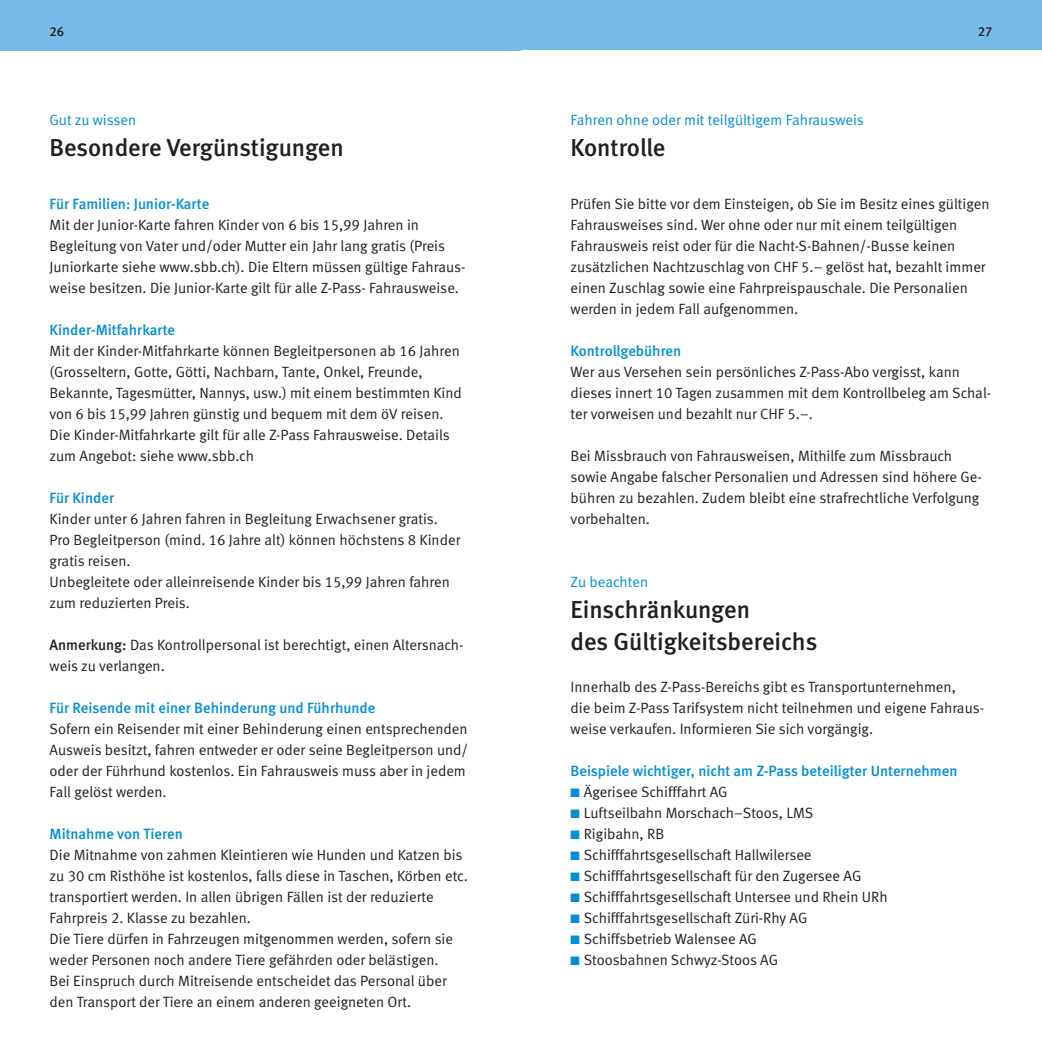
<style>
.page{position:relative;width:1042px;height:1042px;background:#fff}
.page>*{position:absolute;margin:0;border:0;box-sizing:border-box;transform-origin:0 0}
.t1{font:24.5px/31.5px "Meta Medium LF";color:#231f20}
.t2{font:14.88px/21px "Meta Normal LF";color:#231f20}
.t3{font:14.88px "Meta Medium LF";color:#008fd5}
.t4{font:14.88px "Meta Normal LF";color:#008fd5}
.t5{font:13.12px "Meta Medium LF";color:#231f20}
.s1{font-family:"Meta Medium LF"}
.s2{color:#008fd5}
</style>
<div class="page">
<div style="left:0;top:0;width:521px;height:50px;background:#76bae7"></div>
<div style="left:517px;top:0;width:525px;height:50px;background:#76bae7"></div>
<p class="t5" style="left:50px;top:24px;width:16px">26</p>
<p class="t5" style="left:977px;top:24px;width:16px">27</p>
<p class="t4" style="left:50px;top:111px;width:88px">Gut zu wissen</p>
<h1 class="t1" style="left:50px;top:132px;width:296px">Besondere Vergünstigungen</h1>
<p class="t3" style="left:50px;top:195px;width:161px">Für Familien: Junior-Karte</p>
<p class="t2" style="left:50px;top:214px;width:417px">Mit der Junior-Karte fahren Kinder von 6 bis 15,99 Jahren in Begleitung von Vater und/oder Mutter ein Jahr lang gratis (Preis Juniorkarte siehe www.sbb.ch). Die Eltern müssen gültige Fahraus&shy;weise besitzen. Die Junior-Karte gilt für alle Z-Pass- Fahrausweise.</p>
<p class="t3" style="left:50px;top:321px;width:127px">Kinder-Mitfahrkarte</p>
<p class="t2" style="left:50px;top:340px;width:414px">Mit der Kinder-Mitfahrkarte können Begleitpersonen ab 16 Jahren (Grosseltern, Gotte, Götti, Nachbarn, Tante, Onkel, Freunde, Bekannte, Tagesmütter, Nannys, usw.) mit einem bestimmten Kind von 6 bis 15,99 Jahren günstig und bequem mit dem öV reisen.<br>Die Kinder-Mitfahrkarte gilt für alle Z-Pass Fahrausweise. Details zum Angebot: siehe www.sbb.ch</p>
<p class="t3" style="left:50px;top:489px;width:66px">Für Kinder</p>
<p class="t2" style="left:50px;top:508px;width:412px">Kinder unter 6 Jahren fahren in Begleitung Erwachsener gratis.<br>Pro Begleitperson (mind. 16 Jahre alt) können höchstens 8 Kinder gratis reisen.<br>Unbegleitete oder alleinreisende Kinder bis 15,99 Jahren fahren zum reduzierten Preis.</p>
<p class="t2" style="left:50px;top:634px;width:415px"><span class="s1">Anmerkung:</span> Das Kontrollpersonal ist berechtigt, einen Altersnach&shy;weis zu verlangen.</p>
<p class="t3" style="left:50px;top:699px;width:327px">Für Reisende mit einer Behinderung und Führhunde</p>
<p class="t2" style="left:50px;top:718px;width:420px">Sofern ein Reisender mit einer Behinderung einen entsprechenden Ausweis besitzt, fahren entweder er oder seine Begleitperson und/ oder der Führhund kostenlos. Ein Fahrausweis muss aber in jedem Fall gelöst werden.</p>
<p class="t3" style="left:50px;top:825px;width:135px">Mitnahme von Tieren</p>
<p class="t2" style="left:50px;top:844px;width:420px">Die Mitnahme von zahmen Kleintieren wie Hunden und Katzen bis zu 30 cm Risthöhe ist kostenlos, falls diese in Taschen, Körben etc. transportiert werden. In allen übrigen Fällen ist der reduzierte Fahrpreis 2. Klasse zu bezahlen.<br>Die Tiere dürfen in Fahrzeugen mitgenommen werden, sofern sie weder Personen noch andere Tiere gefährden oder belästigen.<br>Bei Einspruch durch Mitreisende entscheidet das Personal über den Transport der Tiere an einem anderen geeigneten Ort.</p>
<p class="t4" style="left:570px;top:111px;width:295px">Fahren ohne oder mit teilgültigem Fahrausweis</p>
<h1 class="t1" style="left:570px;top:132px;width:96px">Kontrolle</h1>
<p class="t2" style="left:570px;top:193px;width:420px">Prüfen Sie bitte vor dem Einsteigen, ob Sie im Besitz eines gültigen Fahrausweises sind. Wer ohne oder nur mit einem teilgültigen Fahrausweis reist oder für die Nacht-S-Bahnen/-Busse keinen zusätzlichen Nachtzuschlag von CHF 5.– gelöst hat, bezahlt immer einen Zuschlag sowie eine Fahrpreispauschale. Die Personalien werden in jedem Fall aufgenommen.</p>
<p class="t3" style="left:570px;top:342px;width:112px">Kontrollgebühren</p>
<p class="t2" style="left:570px;top:361px;width:422px">Wer aus Versehen sein persönliches Z-Pass-Abo vergisst, kann dieses innert 10 Tagen zusammen mit dem Kontrollbeleg am Schal&shy;ter vorweisen und bezahlt nur CHF 5.–.</p>
<p class="t2" style="left:570px;top:445px;width:413px">Bei Missbrauch von Fahrausweisen, Mithilfe zum Missbrauch sowie Angabe falscher Personalien und Adressen sind höhere Ge&shy;bühren zu bezahlen. Zudem bleibt eine strafrechtliche Verfolgung vorbehalten.</p>
<p class="t4" style="left:570px;top:573px;width:79px">Zu beachten</p>
<h1 class="t1" style="left:570px;top:594px;width:248px">Einschränkungen<br>des Gültigkeitsbereichs</h1>
<p class="t2" style="left:570px;top:676px;width:415px">Innerhalb des Z-Pass-Bereichs gibt es Transportunternehmen,<br>die beim Z-Pass Tarifsystem nicht teilnehmen und eigene Fahraus&shy;weise verkaufen. Informieren Sie sich vorgängig.</p>
<p class="t3" style="left:570px;top:762px;width:388px">Beispiele wichtiger, nicht am Z-Pass beteiligter Unternehmen</p>
<p class="t2" style="left:570px;top:781px;width:159px"><span class="s2">■</span> Ägerisee Schifffahrt AG</p>
<p class="t2" style="left:570px;top:802px;width:244px"><span class="s2">■</span> Luftseilbahn Morschach–Stoos, LMS</p>
<p class="t2" style="left:570px;top:823px;width:95px"><span class="s2">■</span> Rigibahn, RB</p>
<p class="t2" style="left:570px;top:844px;width:242px"><span class="s2">■</span> Schifffahrtsgesellschaft Hallwilersee</p>
<p class="t2" style="left:570px;top:865px;width:292px"><span class="s2">■</span> Schifffahrtsgesellschaft für den Zugersee AG</p>
<p class="t2" style="left:570px;top:886px;width:318px"><span class="s2">■</span> Schifffahrtsgesellschaft Untersee und Rhein URh</p>
<p class="t2" style="left:570px;top:907px;width:238px"><span class="s2">■</span> Schifffahrtsgesellschaft Züri-Rhy AG</p>
<p class="t2" style="left:570px;top:928px;width:188px"><span class="s2">■</span> Schiffsbetrieb Walensee AG</p>
<p class="t2" style="left:570px;top:949px;width:209px"><span class="s2">■</span> Stoosbahnen Schwyz-Stoos AG</p>
</div>
